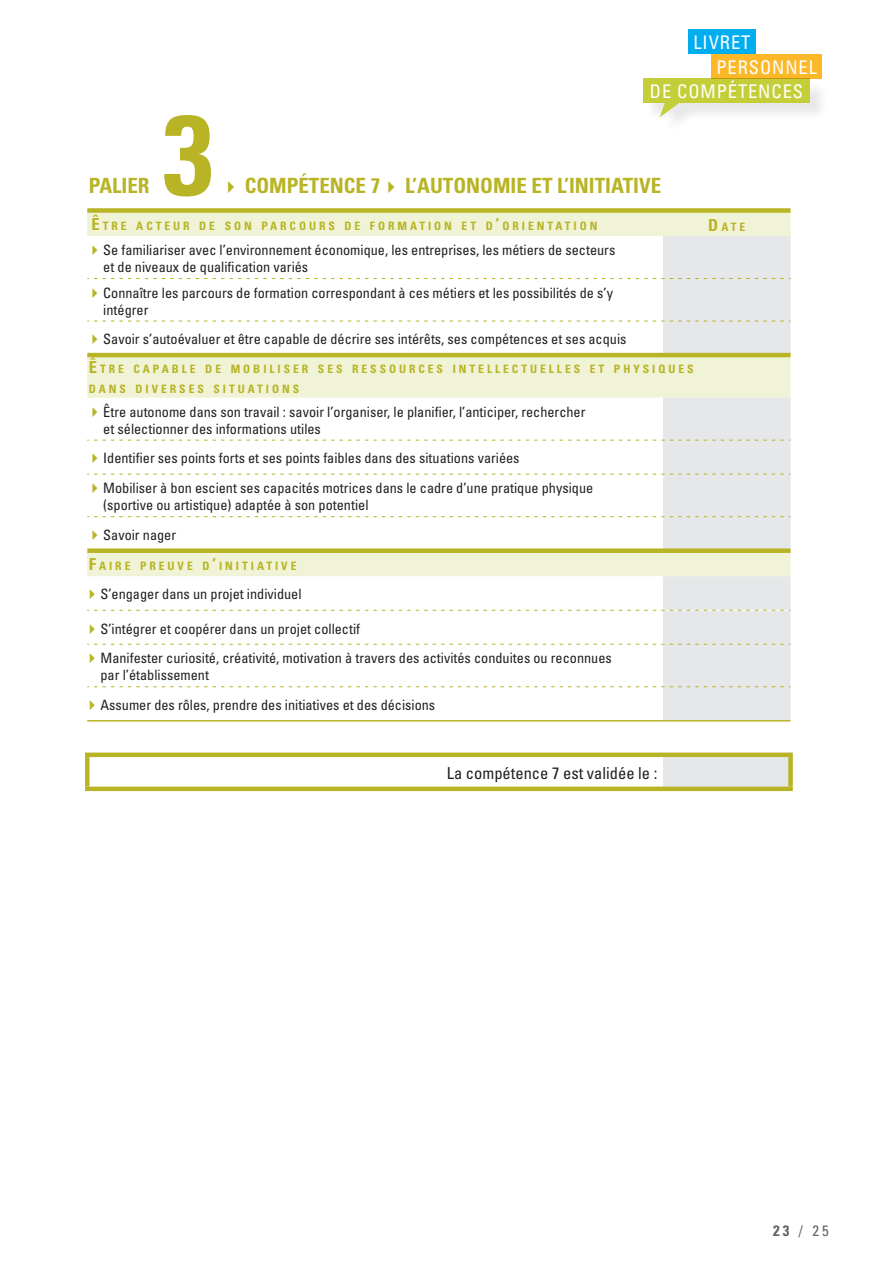
<style>
.page{position:relative;width:893px;height:1263px;background:#fff}
.page>*{position:absolute;margin:0;border:0;box-sizing:border-box;transform-origin:0 0}
.t1{font:700 condensed 113.85px "Univers";color:#b8b425}
.t2{font:700 condensed 21px "Univers";color:#b8b425}
.t3{font:condensed 18.75px "Univers";letter-spacing:.05em;color:#fff}
.t4{font:condensed 16.5px "Univers";color:#231f20}
.t5{font:condensed 15px "Univers";color:#636366}
.t6{font:condensed 14.25px/29.7px "Univers";color:#231f20}
.t7{font:700 condensed 11.55px/19.8px "Univers";letter-spacing:.255em;color:#b8b425}
.s1{font-size:16.5px}
.s2{font-weight:700}
</style>
<div class="page">
<div style="left:688px;top:30px;width:67px;height:24px;background:#00aeef"></div>
<div style="left:711px;top:54px;width:111px;height:24px;background:#fcb828"></div>
<div style="left:645px;top:81px;width:183px;height:41px;background:#f3f3f3"></div>
<div style="left:643px;top:78px;width:167px;height:25px;background:#c4ce38"></div>
<div style="left:662px;top:105px;width:34px;height:30px;background:#231f20;opacity:.1"></div>
<svg style="left:660px;top:103px;width:20px;height:14px"></svg>
<svg style="left:87px;top:609px;width:576px;height:149px"></svg>
<svg style="left:87px;top:213px;width:703px;height:363px"></svg>
<svg style="left:663px;top:236px;width:127px;height:550px;background:#e8e9e7"></svg>
<div style="left:87px;top:208px;width:576px;height:5px;background:#b8b425"></div>
<div style="left:85px;top:757px;width:5px;height:29px;background:#b8b425"></div>
<div style="left:85px;top:786px;width:578px;height:5px;background:#b8b425"></div>
<svg style="left:87px;top:610px;width:703px;height:1px"></svg>
<svg style="left:87px;top:644px;width:703px;height:1px"></svg>
<svg style="left:87px;top:474px;width:703px;height:1px"></svg>
<svg style="left:87px;top:516px;width:703px;height:1px"></svg>
<svg style="left:87px;top:440px;width:703px;height:1px"></svg>
<svg style="left:87px;top:321px;width:703px;height:1px"></svg>
<svg style="left:87px;top:278px;width:703px;height:1px"></svg>
<div style="left:663px;top:208px;width:127px;height:5px;background:#b8b425"></div>
<hr style="left:87px;top:353px;width:576px;height:4px;background:#b8b425">
<hr style="left:663px;top:353px;width:127px;height:4px;background:#b8b425">
<div style="left:87px;top:548px;width:576px;height:5px;background:#b8b425"></div>
<div style="left:663px;top:548px;width:127px;height:5px;background:#b8b425"></div>
<svg style="left:87px;top:686px;width:703px;height:1px"></svg>
<hr style="left:87px;top:720px;width:576px;height:1px;background:#b8b425">
<hr style="left:663px;top:720px;width:127px;height:1px;background:#b8b425">
<div style="left:85px;top:752px;width:578px;height:5px;background:#b8b425"></div>
<div style="left:663px;top:752px;width:130px;height:5px;background:#b8b425"></div>
<div style="left:788px;top:757px;width:5px;height:29px;background:#b8b425"></div>
<div style="left:663px;top:786px;width:130px;height:5px;background:#b8b425"></div>
<svg style="left:93px;top:245px;width:5px;height:10px"></svg>
<svg style="left:93px;top:288px;width:5px;height:9px"></svg>
<svg style="left:93px;top:334px;width:5px;height:10px"></svg>
<svg style="left:93px;top:407px;width:5px;height:10px"></svg>
<svg style="left:93px;top:453px;width:5px;height:10px"></svg>
<svg style="left:93px;top:483px;width:5px;height:10px"></svg>
<svg style="left:93px;top:530px;width:5px;height:10px"></svg>
<svg style="left:90px;top:624px;width:5px;height:9px"></svg>
<svg style="left:90px;top:653px;width:5px;height:10px"></svg>
<svg style="left:90px;top:700px;width:5px;height:10px"></svg>
<h3 class="t3" style="left:693px;top:31px;width:58px">LIVRET</h3>
<h3 class="t3" style="left:716px;top:55px;width:102px">PERSONNEL</h3>
<h3 class="t3" style="left:650px;top:80px;width:155px">DE COMPÉTENCES</h3>
<h1 class="t1" style="left:163px;top:85px;width:52px">3</h1>
<h2 class="t2" style="left:89px;top:172px;width:62px">PALIER</h2>
<h2 class="t2" style="left:245px;top:172px;width:418px">COMPÉTENCE 7 L’AUTON OMIE ET L’IN ITIATIVE</h2>
<p class="t7" style="left:92px;top:215px;width:507px"><span class="s1">Ê</span> TRE ACTEUR DE SON PARCOURS DE FORMATION ET D<span class="s1">’</span>ORIENTATION</p>
<p class="t7" style="left:708px;top:217px;width:38px"><span class="s1">D</span>ATE</p>
<p class="t6" style="left:103px;top:241px;width:514px;line-height:17.1px">Se familiariser avec l’environnement économique, les entreprises, les métiers de secteurs et de niveaux de qualification variés</p>
<p class="t6" style="left:103px;top:283px;width:511px;line-height:17.1px">Connaître les parcours de formation correspondant à ces métiers et les possibilités de s’y intégrer</p>
<p class="t6" style="left:103px;top:324px;width:525px">Savoir s’autoévaluer et être capable de décrire ses intérêts, ses compétences et ses acquis</p>
<p class="t7" style="left:89px;top:359px;width:606px"><span class="s1">Ê</span> TRE CAPABLE DE MOBILISER SES RESSOURCES INTELL ECTUELL ES ET PHYSIQUES<br>DANS DIVERSES SITUATIONS</p>
<p class="t6" style="left:103px;top:403px;width:484px;line-height:17.1px">Être autonome dans son travail : savoir l’organiser, le planifier, l’anticiper, rechercher et sélectionner des informations utiles</p>
<p class="t6" style="left:103px;top:443px;width:491px">Identifier ses points forts et ses points faibles dans des situations variées<br>Mobiliser à bon escient ses capacités motrices dans le cadre d’une pratique physique</p>
<p class="t6" style="left:103px;top:490px;width:267px">(sportive ou artistique) adaptée à son potentiel<br>Savoir nager</p>
<p class="t7" style="left:89px;top:556px;width:209px"><span class="s1">F</span>AIRE PREUVE D<span class="s1">’</span>INITIATIVE</p>
<p class="t6" style="left:101px;top:579px;width:203px">S’engager dans un projet individuel</p>
<p class="t6" style="left:101px;top:613px;width:513px">S’intégrer et coopérer dans un projet collectif<br>Manifester curiosité, créativité, motivation à travers des activités conduites ou reconnues</p>
<p class="t6" style="left:101px;top:660px;width:336px">par l’établissement<br>Assumer des rôles, prendre des initiatives et des décisions</p>
<p class="t4" style="left:447px;top:762px;width:212px">La compétence 7 est validée le :</p>
<p class="t5" style="left:773px;top:1221px;width:57px"><span class="s2">23</span> / 25</p>
</div>
